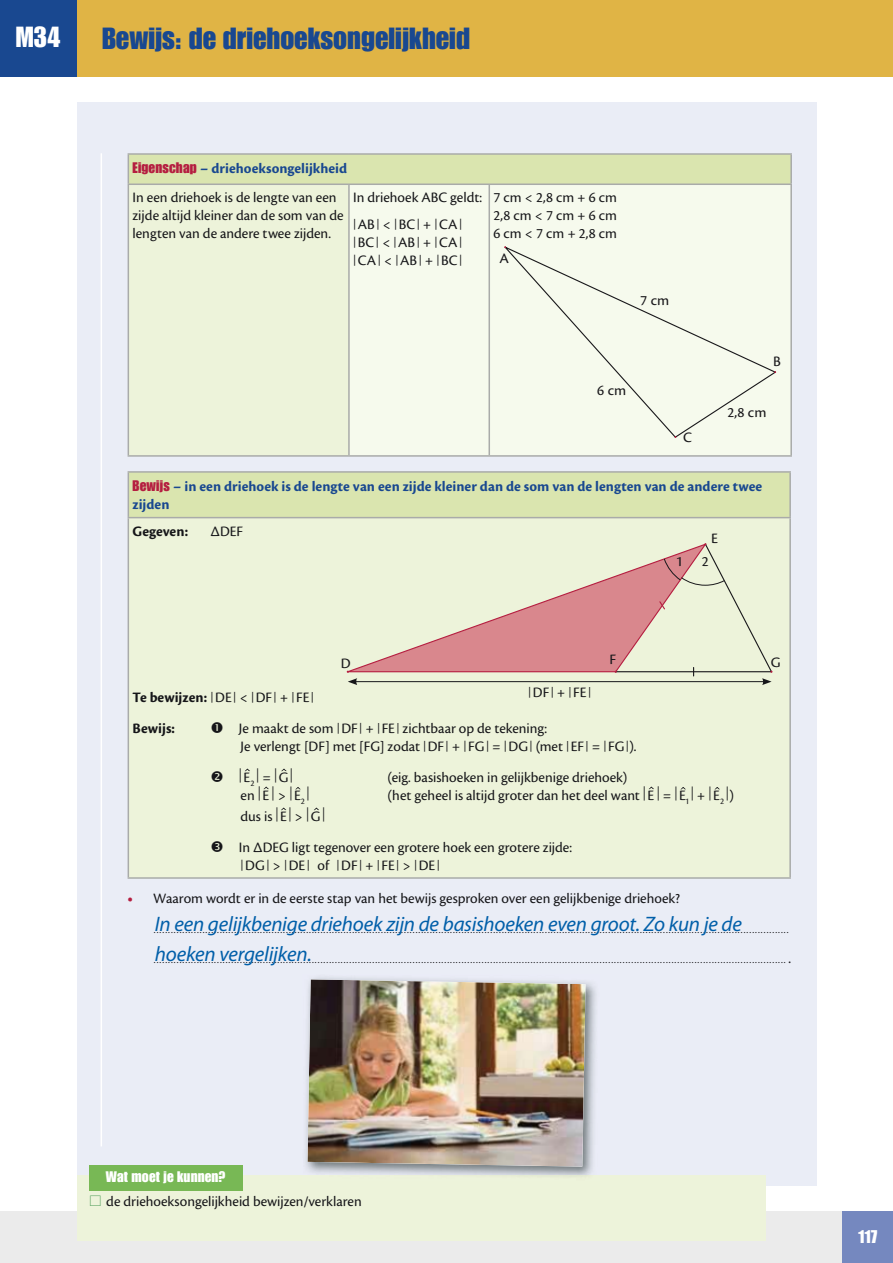
<style>
.page{position:relative;width:893px;height:1263px;background:#fff}
.page>*{position:absolute;margin:0;border:0;box-sizing:border-box;transform-origin:0 0}
.t1{font:30px "Impact LT Std";color:#194890}
.t2{font:28.5px "Impact LT Std";color:#fff}
.t3{font:italic 21px/30px "Myriad Pro";letter-spacing:-.01em;color:#015fa9}
.t4{font:18px "Impact LT Std";color:#fff}
.t5{font:15px/18px "Cronos Pro";color:#161619}
.t6{font:700 15px/18px "Cronos Pro";color:#194890}
.t7{font:700 15px/30.8px "Cronos Pro";color:#161619}
.t8{font:15px "Cronos Pro Capt";color:#19181b}
.t9{font:15px "Impact LT Std";letter-spacing:.01em;color:#fff}
.t10{font:14.25px "Cronos Pro";color:#161619;scale:.79 1}
.t11{font:13.95px "Cronos Pro";color:#161619;scale:.8 1}
.t12{font:10.5px "Cronos Pro";color:#161619}
.s1{font-family:"Impact LT Std";color:#b51e40}
.s2{font-weight:700;color:#194890}
.s3{font-size:10.8px}
.s4{font-size:11.1px}
.s5{font-family:"Impact LT Std";font-weight:400;color:#b51e40}
.s6{font-size:10.65px}
.s7{font-weight:400;font-size:10.8px}
.s8{font-weight:400}
.s9{font-weight:400;font-size:10.65px}
.s10{font-size:15px}
.s11{font-weight:700;color:#b51e40}
</style>
<div class="page">
<div style="left:0;top:1212px;width:892px;height:51px;background:#ebebeb"></div>
<div style="left:0;top:0;width:892px;height:77px;background:#e0b445"></div>
<div style="left:77px;top:102px;width:740px;height:1084px;background:#eaedf6"></div>
<div style="left:77px;top:1175px;width:688px;height:66px;background:#edf3da"></div>
<div style="left:0;top:0;width:77px;height:77px;background:#194890"></div>
<div style="left:842px;top:1212px;width:50px;height:51px;background:#7588bf"></div>
<div style="left:89px;top:1165px;width:153px;height:25px;background:#78b855"></div>
<div style="left:128px;top:154px;width:663px;height:30px;background:#dae5af"></div>
<div style="left:128px;top:184px;width:221px;height:272px;background:#edf3da"></div>
<div style="left:350px;top:185px;width:440px;height:270px;background:#f6faed"></div>
<svg style="left:128px;top:155px;width:1px;height:29px"></svg>
<hr style="left:790px;top:155px;width:2px;height:29px;background:#a9aba9">
<hr style="left:128px;top:153px;width:221px;height:2px;background:#a9aba9">
<hr style="left:349px;top:153px;width:443px;height:2px;background:#a9aba9">
<hr style="left:128px;top:185px;width:1px;height:270px;background:#a9aba9">
<hr style="left:128px;top:184px;width:221px;height:1px;background:#a9aba9">
<hr style="left:128px;top:455px;width:221px;height:2px;background:#a9aba9">
<hr style="left:348px;top:185px;width:2px;height:270px;background:#a9aba9">
<hr style="left:488px;top:185px;width:2px;height:270px;background:#a9aba9">
<hr style="left:790px;top:185px;width:2px;height:270px;background:#a9aba9">
<hr style="left:349px;top:184px;width:443px;height:1px;background:#a9aba9">
<hr style="left:349px;top:455px;width:443px;height:2px;background:#a9aba9">
<div style="left:503px;top:246px;width:273px;height:193px;background:#f6faed"></div>
<div style="left:128px;top:472px;width:662px;height:46px;background:#dae5af"></div>
<div style="left:128px;top:518px;width:662px;height:360px;background:#edf3da"></div>
<hr style="left:128px;top:518px;width:1px;height:359px;background:#a9aba9">
<hr style="left:128px;top:877px;width:662px;height:2px;background:#a9aba9">
<hr style="left:789px;top:518px;width:1px;height:359px;background:#a9aba9">
<hr style="left:128px;top:471px;width:662px;height:2px;background:#a9aba9">
<hr style="left:128px;top:473px;width:1px;height:44px;background:#a9aba9">
<hr style="left:789px;top:473px;width:1px;height:44px;background:#a9aba9">
<hr style="left:128px;top:517px;width:662px;height:1px;background:#a9aba9">
<hr style="left:101px;top:153px;width:1px;height:993px;background:#fff">
<img style="left:305px;top:977px;width:291px;height:199px">
<img style="left:307px;top:979px;width:278px;height:188px">
<svg style="left:346px;top:576px;width:268px;height:97px"></svg>
<hr style="left:355px;top:681px;width:409px;height:1px;background:#161619">
<svg style="left:347px;top:671px;width:10px;height:14px"></svg>
<svg style="left:614px;top:543px;width:159px;height:142px"></svg>
<h2 class="t2" style="left:16px;top:26px;width:46px">M34</h2>
<h1 class="t1" style="left:102px;top:28px;width:369px">Bewijs: de driehoeksongelijkheid</h1>
<p class="t5" style="left:133px;top:155px;width:216px;line-height:29px"><span class="s1">Eigenschap</span> <span class="s2">– driehoeksongelijkheid<br></span>In een driehoek is de lengte van een</p>
<p class="t5" style="left:133px;top:207px;width:212px">zijde altijd kleiner dan de som van de lengten van de andere twee zijden.</p>
<p class="t5" style="left:353px;top:185px;width:130px;line-height:26.5px">In driehoek ABC geldt: <span class="s3">|</span>AB <span class="s3">|</span> &lt; <span class="s4">|</span>BC <span class="s4">|</span> + <span class="s4">|</span>CA <span class="s4">|</span></p>
<p class="t5" style="left:353px;top:234px;width:110px"><span class="s4">|</span>BC <span class="s4">|</span> &lt; <span class="s3">|</span>AB <span class="s3">|</span> + <span class="s4">|</span>CA <span class="s4">| |</span>CA <span class="s4">|</span> &lt; <span class="s3">|</span>AB <span class="s3">|</span> + <span class="s4">|</span>BC <span class="s4">|</span></p>
<p class="t5" style="left:493px;top:189px;width:125px;text-align:justify">7 cm &lt; 2,8 cm + 6 cm 2,8 cm &lt; 7 cm + 6 cm 6 cm &lt; 7 cm + 2,8 cm</p>
<p class="t8" style="left:499px;top:249px;width:11px">A</p>
<p class="t8" style="left:640px;top:291px;width:31px">7 cm</p>
<p class="t8" style="left:597px;top:381px;width:31px">6 cm</p>
<p class="t8" style="left:727px;top:403px;width:41px">2,8 cm</p>
<p class="t8" style="left:683px;top:429px;width:10px">C</p>
<p class="t6" style="left:133px;top:478px;width:631px"><span class="s5">Bewijs</span> – in een driehoek is de lengte van een zijde kleiner dan de som van de lengten van de andere twee zijden</p>
<p class="t7" style="left:133px;top:516px;width:57px">Gegeven:</p>
<p class="t5" style="left:210px;top:523px;width:34px">ΔDEF</p>
<p class="t8" style="left:711px;top:529px;width:8px">E</p>
<p class="t8" style="left:675px;top:552px;width:9px">1</p>
<p class="t8" style="left:701px;top:552px;width:9px">2</p>
<p class="t8" style="left:773px;top:352px;width:9px">B</p>
<p class="t8" style="left:341px;top:654px;width:11px">D</p>
<p class="t8" style="left:609px;top:650px;width:8px">F</p>
<p class="t8" style="left:770px;top:653px;width:11px">G</p>
<p class="t5" style="left:528px;top:684px;width:64px"><span class="s3">|</span>DF <span class="s3">|</span> + <span class="s6">|</span>FE <span class="s6">|</span></p>
<p class="t7" style="left:133px;top:683px;width:183px">Te bewijzen: <span class="s7">|</span><span class="s8">DE</span> <span class="s7">|</span> <span class="s8">&lt;</span> <span class="s7">|</span><span class="s8">DF</span> <span class="s7">|</span> <span class="s8">+</span> <span class="s9">|</span><span class="s8">FE</span> <span class="s9">|<br></span>Bewijs:</p>
<p class="t5" style="left:239px;top:720px;width:399px">Je maakt de som <span class="s3">|</span>DF <span class="s3">|</span> + <span class="s6">|</span>FE <span class="s6">|</span> zichtbaar op de tekening:<br>Je verlengt [DF] met [FG] zodat <span class="s3">|</span>DF <span class="s3">|</span> + <span class="s4">|</span>FG <span class="s4">|</span> = <span class="s4">|</span>DG <span class="s4">|</span> (met <span class="s6">|</span>EF <span class="s6">|</span> = <span class="s4">|</span>FG <span class="s4">|</span> ).</p>
<p class="t10" style="left:239px;top:769px;width:70px">|<span class="s10">E</span><sub>2</sub>| <span class="s10">=</span> |<span class="s10">G</span> |</p>
<p class="t5" style="left:387px;top:769px;width:241px">(eig. basishoeken in gelijkbenige driehoek)</p>
<p class="t5" style="left:240px;top:787px;width:66px">en <sup>|</sup>E<sup>|</sup> &gt; <sup>|</sup>E<sub>2</sub></p>
<p class="t11" style="left:306px;top:787px;width:5px">|</p>
<p class="t5" style="left:387px;top:787px;width:303px">(het geheel is altijd groter dan het deel want <sup>|</sup>E <sup>|</sup> = <sup>|</sup>E<sub>1</sub></p>
<p class="t11" style="left:690px;top:787px;width:55px">| <span class="s10">+</span> |<span class="s10">E</span><sub>2</sub>| <span class="s10">)</span></p>
<p class="t5" style="left:239px;top:801px;width:335px;line-height:30.8px">dus is <sup>|</sup>E <sup>|</sup> &gt; <sup>|</sup>G<sup>|<br></sup>In ΔDEG ligt tegenover een grotere hoek een grotere zijde:</p>
<p class="t5" style="left:240px;top:856px;width:201px"><span class="s4">|</span>DG <span class="s4">|</span> &gt; <span class="s3">|</span>DE <span class="s3">|</span> of <span class="s3">|</span>DF <span class="s3">|</span> + <span class="s6">|</span>FE <span class="s6">|</span> &gt; <span class="s3">|</span>DE <span class="s3">|</span></p>
<p class="t5" style="left:128px;top:890px;width:554px"><span class="s11">•</span> Waarom wordt er in de eerste stap van het bewijs gesproken over een gelijkbenige driehoek?</p>
<p class="t12" style="left:154px;top:926px;width:636px">.............................................................................................................................................................................................................................</p>
<p class="t12" style="left:154px;top:956px;width:638px">............................................................................................................................................................................................................................ <span class="s10">.</span></p>
<h3 class="t3" style="left:155px;top:910px;width:588px">In een gelijkbenige driehoek zijn de basishoeken even groot. Zo kun je de hoeken vergelijken.</h3>
<p class="t9" style="left:106px;top:1171px;width:121px">Wat moet je kunnen?</p>
<p class="t5" style="left:106px;top:1193px;width:257px">de driehoeksongelijkheid bewijzen/verklaren</p>
<p class="t4" style="left:857px;top:1231px;width:21px">117</p>
</div>
